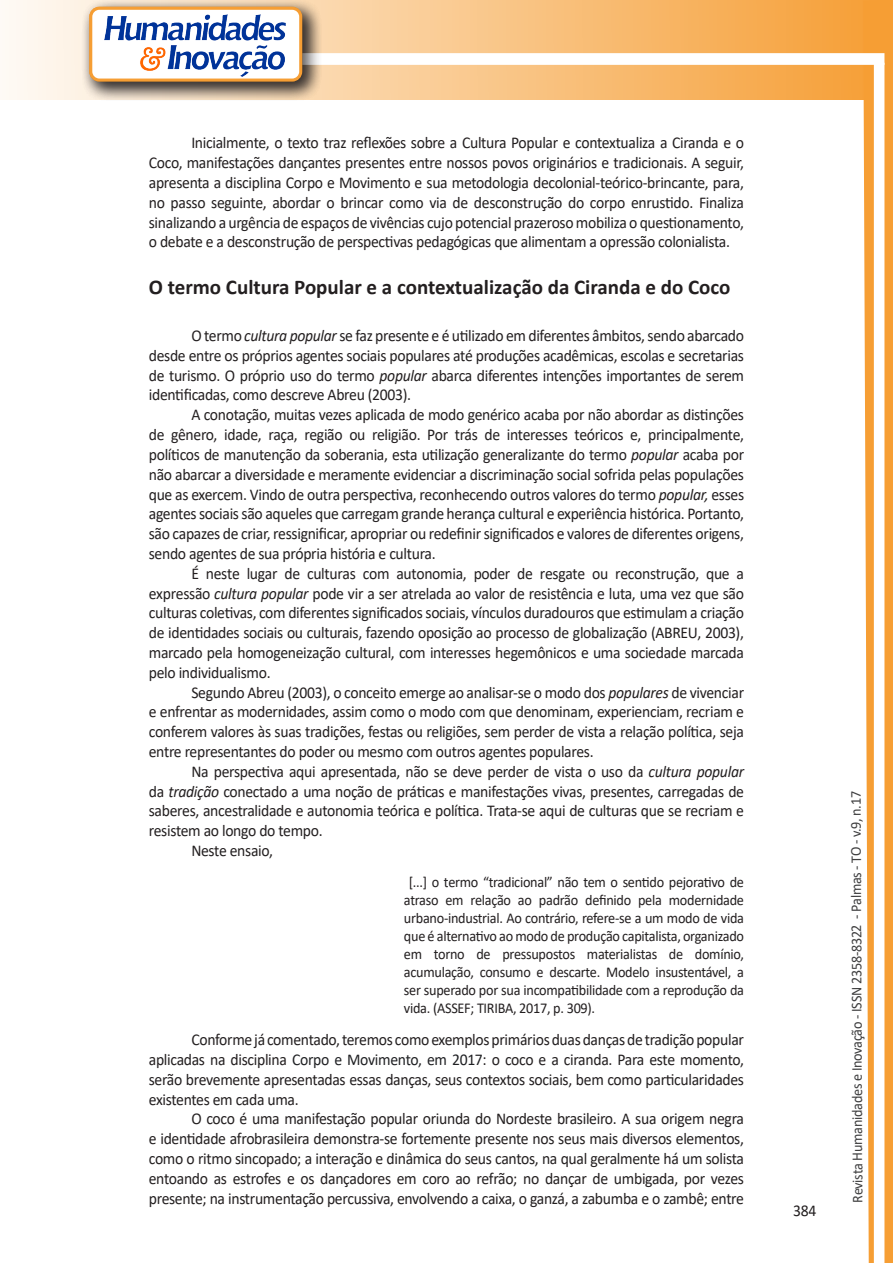
<style>
.page{position:relative;width:893px;height:1263px;background:#fff}
.page>*{position:absolute;margin:0;border:0;box-sizing:border-box;transform-origin:0 0}
.Titulo_2{font:700 21px "Calibri";color:#231f20}
.texto{font:16.5px/19.8px "Calibri";letter-spacing:-.02em;color:#231f20;text-align:justify;scale:.95 1}
.citacao{font:15px/18px "Calibri";letter-spacing:-.02em;color:#231f20;text-align:justify;scale:.95 1}
.t1{font:15px "Calibri";letter-spacing:-.025em;color:#3e3e3f;scale:.95 1}
.s1{font-style:italic}
.s2{color:#202124}
</style>
<div class="page">
<svg style="left:5px;top:0;width:858px;height:100px;background:#f9c484"></svg>
<div style="left:302px;top:53px;width:582px;height:12px;background:#fff;border:2px solid #fff"></div>
<svg style="left:863px;top:0;width:30px;height:1263px"></svg>
<div style="left:81px;top:0;width:241px;height:102px;background:#231f20;opacity:.75"></div>
<div style="left:91px;top:8px;width:210px;height:72px;background:#fff;border-radius:9px"></div>
<img style="left:104px;top:14px;width:181px;height:62px">
<div style="left:89px;top:7px;width:213px;height:75px;border:3px solid #f69e34;border-radius:9px"></div>
<p class="texto" style="left:149px;top:133px;width:628px;text-indent:43px">Inicialmente, o texto traz reflexões sobre a Cultura Popular e contextualiza a Ciranda e o Coco, manifestações dançantes presentes entre nossos povos originários e tradicionais. A seguir, apresenta a disciplina Corpo e Movimento e sua metodologia decolonial-teórico-brincante, para, no passo seguinte, abordar o brincar como via de desconstrução do corpo enrustido. Finaliza sinalizando a urgência de espaços de vivências cujo potencial prazeroso mobiliza o questionamento, o debate e a desconstrução de perspectivas pedagógicas que alimentam a opressão colonialista.</p>
<p class="Titulo_2" style="left:149px;top:272px;width:583px">O termo Cultura Popular e a contextualização da Ciranda e do Coco</p>
<p class="texto" style="left:149px;top:325px;width:628px;text-indent:43px">O termo <span class="s1">cultura popular</span> se faz presente e é utilizado em diferentes âmbitos, sendo abarcado desde entre os próprios agentes sociais populares até produções acadêmicas, escolas e secretarias de turismo. O próprio uso do termo <span class="s1">popular</span> abarca diferentes intenções importantes de serem identificadas, como descreve Abreu (2003).</p>
<p class="texto" style="left:149px;top:404px;width:628px;text-indent:43px">A conotação, muitas vezes aplicada de modo genérico acaba por não abordar as distinções de gênero, idade, raça, região ou religião. Por trás de interesses teóricos e, principalmente, políticos de manutenção da soberania, esta utilização generalizante do termo <span class="s1">popular</span> acaba por não abarcar a diversidade e meramente evidenciar a discriminação social sofrida pelas populações que as exercem. Vindo de outra perspectiva, reconhecendo outros valores do termo <span class="s1">popular,</span> esses agentes sociais são aqueles que carregam grande herança cultural e experiência histórica. Portanto, são capazes de criar, ressignificar, apropriar ou redefinir significados e valores de diferentes origens, sendo agentes de sua própria história e cultura.</p>
<p class="texto" style="left:149px;top:563px;width:628px;text-indent:43px">É neste lugar de culturas com autonomia, poder de resgate ou reconstrução, que a expressão <span class="s1">cultura popular</span> pode vir a ser atrelada ao valor de resistência e luta, uma vez que são culturas coletivas, com diferentes significados sociais, vínculos duradouros que estimulam a criação de identidades sociais ou culturais, fazendo oposição ao processo de globalização (ABREU, 2003), marcado pela homogeneização cultural, com interesses hegemônicos e uma sociedade marcada pelo individualismo.</p>
<p class="texto" style="left:149px;top:682px;width:628px;text-indent:43px">Segundo Abreu (2003), o conceito emerge ao analisar-se o modo dos <span class="s1">populares</span> de vivenciar e enfrentar as modernidades, assim como o modo com que denominam, experienciam, recriam e conferem valores às suas tradições, festas ou religiões, sem perder de vista a relação política, seja entre representantes do poder ou mesmo com outros agentes populares.</p>
<p class="texto" style="left:149px;top:761px;width:628px;text-indent:43px">Na perspectiva aqui apresentada, não se deve perder de vista o uso da <span class="s1">cultura popular </span>da <span class="s1">tradição</span> conectado a uma noção de práticas e manifestações vivas, presentes, carregadas de saberes, ancestralidade e autonomia teórica e política. Trata-se aqui de culturas que se recriam e resistem ao longo do tempo.</p>
<p class="texto" style="left:191px;top:840px;width:88px">Neste ensaio,</p>
<p class="citacao" style="left:404px;top:872px;width:359px;text-indent:5px">[...] o termo “tradicional” não tem o sentido pejorativo de atraso em relação ao padrão definido pela modernidade urbano-industrial. Ao contrário, refere-se a um modo de vida que é alternativo ao modo de produção capitalista, organizado em torno de pressupostos materialistas de domínio, acumulação, consumo e descarte. Modelo insustentável, a ser superado por sua incompatibilidade com a reprodução da vida. (ASSEF; TIRIBA, 2017, p. 309).</p>
<p class="texto" style="left:149px;top:1029px;width:628px;text-indent:43px">Conforme já comentado, teremos como exemplos primários duas danças de tradição popular aplicadas na disciplina <span class="s2">Corpo e Movimento, em 2017</span>: o coco e a ciranda. Para este momento, serão brevemente apresentadas essas danças, seus contextos sociais, bem como particularidades existentes em cada uma.</p>
<p class="texto" style="left:149px;top:1109px;width:628px;text-indent:43px">O coco é uma manifestação popular oriunda do Nordeste brasileiro. A sua origem negra e identidade afrobrasileira demonstra-se fortemente presente nos seus mais diversos elementos, como o ritmo sincopado; a interação e dinâmica do seus cantos, na qual geralmente há um solista entoando as estrofes e os dançadores em coro ao refrão; no dançar de umbigada, por vezes presente; na instrumentação percussiva, envolvendo a caixa, o ganzá, a zabumba e o zambê; entre</p>
<p class="texto" style="left:793px;top:1200px;width:26px">384</p>
<p class="t1" style="left:846px;top:1203px;width:435px;rotate:-90deg">Revista Humanidades e Inovação - ISSN 2358-8322 - Palmas - TO - v.9, n.17</p>
</div>
